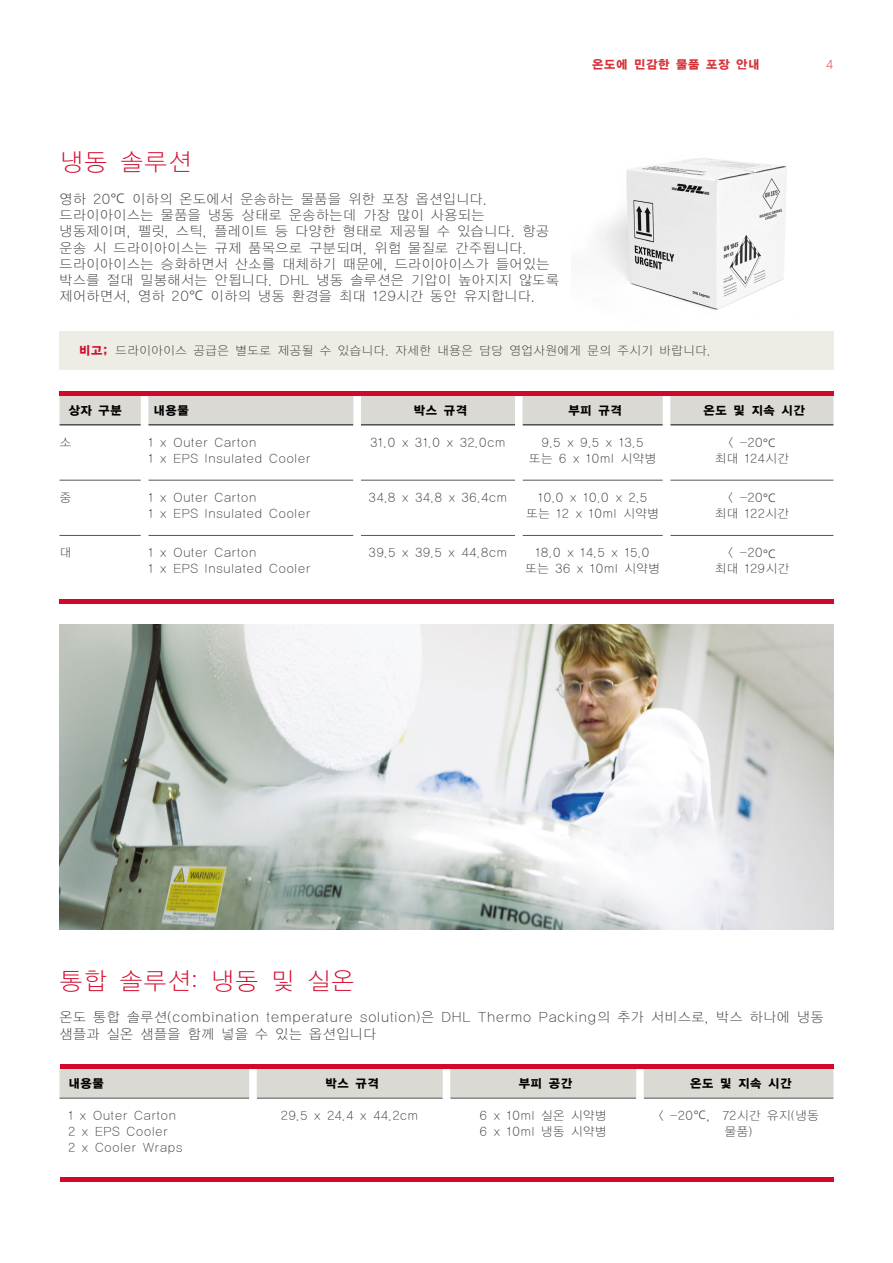
<style>
.page{position:relative;width:893px;height:1263px;background:#fff}
.page>*{position:absolute;margin:0;border:0;box-sizing:border-box;transform-origin:0 0}
.t1{font:24px "YGO11";color:#d3072a}
.t2{font:13.5px/16.2px "YGO11";color:#3c3c3b}
.t3{font:12px/16.2px "YGO11";color:#3c3c3b;text-align:center}
.t4{font:12px "YGO16";color:#000}
.t5{font:12px "YGO16";color:#d73138}
.t6{font:12px "YGO11";color:#d73138}
.s1{font-family:"Frutiger";font-weight:300}
.s2{font-family:"YGO16";color:#d3072a}
</style>
<div class="page">
<img style="left:597px;top:158px;width:190px;height:152px">
<img style="left:59px;top:625px;width:775px;height:304px">
<hr style="left:60px;top:599px;width:774px;height:4px;background:#d3072a">
<svg style="left:60px;top:395px;width:773px;height:30px;background:#d5cdc9"></svg>
<hr style="left:60px;top:425px;width:81px;height:1px;background:#000">
<hr style="left:148px;top:425px;width:205px;height:1px;background:#000">
<hr style="left:361px;top:425px;width:154px;height:1px;background:#000">
<hr style="left:522px;top:425px;width:141px;height:1px;background:#000">
<hr style="left:670px;top:425px;width:163px;height:1px;background:#000">
<hr style="left:60px;top:480px;width:81px;height:1px;background:#575651">
<hr style="left:148px;top:480px;width:205px;height:1px;background:#575651">
<hr style="left:361px;top:480px;width:154px;height:1px;background:#575651">
<hr style="left:522px;top:480px;width:141px;height:1px;background:#575651">
<hr style="left:670px;top:480px;width:163px;height:1px;background:#575651">
<hr style="left:60px;top:535px;width:81px;height:1px;background:#575651">
<hr style="left:148px;top:535px;width:205px;height:1px;background:#575651">
<hr style="left:361px;top:535px;width:154px;height:1px;background:#575651">
<hr style="left:522px;top:535px;width:141px;height:1px;background:#575651">
<hr style="left:670px;top:535px;width:163px;height:1px;background:#575651">
<div style="left:141px;top:395px;width:7px;height:30px;background:#fff"></div>
<div style="left:353px;top:395px;width:8px;height:30px;background:#fff"></div>
<div style="left:515px;top:395px;width:7px;height:30px;background:#fff"></div>
<div style="left:663px;top:395px;width:7px;height:30px;background:#fff"></div>
<hr style="left:60px;top:391px;width:774px;height:4px;background:#d3072a">
<hr style="left:60px;top:1177px;width:773px;height:4px;background:#d3072a">
<svg style="left:60px;top:1068px;width:773px;height:30px;background:#d8d0cb"></svg>
<hr style="left:60px;top:1098px;width:189px;height:1px;background:#575651">
<hr style="left:257px;top:1098px;width:186px;height:1px;background:#575651">
<hr style="left:450px;top:1098px;width:186px;height:1px;background:#575651">
<hr style="left:644px;top:1098px;width:189px;height:1px;background:#575651">
<div style="left:249px;top:1068px;width:8px;height:30px;background:#fff"></div>
<div style="left:443px;top:1068px;width:7px;height:30px;background:#fff"></div>
<div style="left:636px;top:1068px;width:8px;height:30px;background:#fff"></div>
<hr style="left:60px;top:1064px;width:773px;height:4px;background:#d3072a">
<div style="left:59px;top:331px;width:775px;height:39px;background:#edece5"></div>
<h1 class="t1" style="left:60px;top:147px;width:133px">냉동 솔루션</h1>
<p class="t2" style="left:59px;top:191px;width:501px">영하 20<span class="s1">°C</span> 이하의 온도에서 운송하는 물품을 위한 포장 옵션입니다. 드라이아이스는 물품을 냉동 상태로 운송하는데 가장 많이 사용되는 냉동제이며, 펠릿, 스틱, 플레이트 등 다양한 형태로 제공될 수 있습니다. 항공 운송 시 드라이아이스는 규제 품목으로 구분되며, 위험 물질로 간주됩니다. 드라이아이스는 승화하면서 산소를 대체하기 때문에, 드라이아이스가 들어있는 박스를 절대 밀봉해서는 안됩니다. DHL 냉동 솔루션은 기압이 높아지지 않도록 제어하면서, 영하 20<span class="s1">°C</span> 이하의 냉동 환경을 최대 129시간 동안 유지합니다.</p>
<p class="t5" style="left:592px;top:57px;width:169px">온도에 민감한 물품 포장 안내</p>
<p class="t6" style="left:826px;top:57px;width:9px">4</p>
<p class="t3" style="left:79px;top:343px;width:634px"><span class="s2">비고;</span> 드라이아이스 공급은 별도로 제공될 수 있습니다. 자세한 내용은 담당 영업사원에게 문의 주시기 바랍니다.</p>
<p class="t4" style="left:68px;top:403px;width:55px">상자 구분</p>
<p class="t4" style="left:153px;top:403px;width:37px">내용물</p>
<p class="t4" style="left:413px;top:403px;width:55px">박스 규격</p>
<p class="t4" style="left:568px;top:403px;width:55px">부피 규격</p>
<p class="t4" style="left:703px;top:403px;width:103px">온도 및 지속 시간</p>
<p class="t3" style="left:60px;top:434px;width:13px">소</p>
<p class="t3" style="left:148px;top:434px;width:164px;text-align:left">1 x Outer Carton<br>1 x EPS Insulated Cooler</p>
<p class="t3" style="left:370px;top:434px;width:137px">31.0 x 31.0 x 32.0cm</p>
<p class="t3" style="left:529px;top:434px;width:129px">9.5 x 9.5 x 13.5 또는 6 x 10ml 시약병</p>
<p class="t3" style="left:714px;top:434px;width:76px">&lt; -20<span class="s1">°C </span>최대 124시간</p>
<p class="t3" style="left:60px;top:489px;width:13px">중</p>
<p class="t3" style="left:148px;top:489px;width:164px;text-align:left">1 x Outer Carton<br>1 x EPS Insulated Cooler</p>
<p class="t3" style="left:369px;top:489px;width:140px">34.8 x 34.8 x 36.4cm</p>
<p class="t3" style="left:526px;top:489px;width:134px">10.0 x 10.0 x 2.5 또는 12 x 10ml 시약병</p>
<p class="t3" style="left:715px;top:489px;width:76px">&lt; -20<span class="s1">°C </span>최대 122시간</p>
<p class="t3" style="left:60px;top:544px;width:13px">대</p>
<p class="t3" style="left:148px;top:544px;width:164px;text-align:left">1 x Outer Carton<br>1 x EPS Insulated Cooler</p>
<p class="t3" style="left:369px;top:544px;width:140px">39.5 x 39.5 x 44.8cm</p>
<p class="t3" style="left:525px;top:544px;width:137px">18.0 x 14.5 x 15.0 또는 36 x 10ml 시약병</p>
<p class="t3" style="left:714px;top:544px;width:76px">&lt; -20<span class="s1">°C </span>최대 129시간</p>
<h1 class="t1" style="left:59px;top:966px;width:297px">통합 솔루션: 냉동 및 실온</h1>
<p class="t2" style="left:59px;top:1009px;width:766px">온도 통합 솔루션(combination temperature solution)은 DHL Thermo Packing의 추가 서비스로, 박스 하나에 냉동 샘플과 실온 샘플을 함께 넣을 수 있는 옵션입니다</p>
<p class="t4" style="left:68px;top:1076px;width:37px">내용물</p>
<p class="t4" style="left:325px;top:1076px;width:55px">박스 규격</p>
<p class="t4" style="left:519px;top:1076px;width:55px">부피 공간</p>
<p class="t4" style="left:690px;top:1076px;width:103px">온도 및 지속 시간</p>
<p class="t3" style="left:68px;top:1107px;width:116px;text-align:left">1 x Outer Carton<br>2 x EPS Cooler<br>2 x Cooler Wraps</p>
<p class="t3" style="left:281px;top:1107px;width:139px">29.5 x 24.4 x 44.2cm</p>
<p class="t3" style="left:479px;top:1107px;width:129px;text-align:left">6 x 10ml 실온 시약병<br>6 x 10ml 냉동 시약병</p>
<p class="t3" style="left:658px;top:1107px;width:162px">&lt; -20<span class="s1">°C</span>, 72시간 유지(냉동 물품)</p>
</div>
